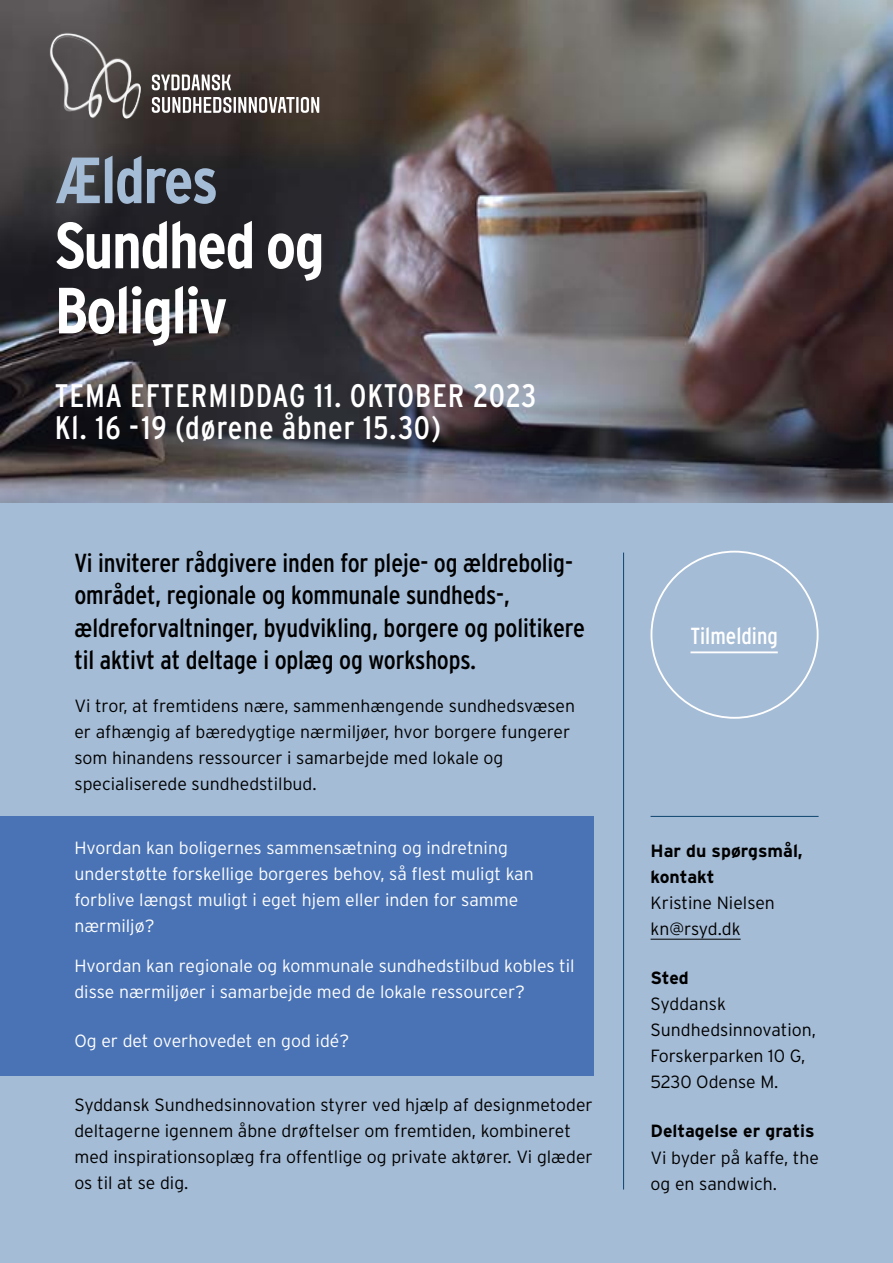
<style>
.page{position:relative;width:893px;height:1263px;background:#a5bcd6}
.page>*{position:absolute;margin:0;border:0;box-sizing:border-box;transform-origin:0 0}
.t1{font:700 65.1px/65.1px "Interstate Condensed";letter-spacing:-.025em;color:#fff}
.t2{font:700 65.1px "Interstate Condensed";letter-spacing:-.025em;color:#a5bcd6}
.t3{font:32.55px/32.5px "Interstate Condensed";letter-spacing:.03em;color:#fff}
.t4{font:26.1px/32.5px "Interstate Condensed";letter-spacing:-.005em;color:#000}
.t5{font:23.25px "Interstate Condensed";color:#fff}
.t6{font:300 17.7px/26.1px "Interstate";color:#000}
.t7{font:300 17.7px/26.1px "Interstate";color:#fff}
.t8{font:700 17.7px/26.1px "Interstate";color:#000}
</style>
<div class="page">
<div style="left:0;top:816px;width:593px;height:259px;background:#4a73b5"></div>
<img style="left:0;top:0;width:893px;height:502px">
<svg style="left:152px;top:75px;width:79px;height:15px"></svg>
<svg style="left:152px;top:97px;width:143px;height:16px;background:#9a9594"></svg>
<hr style="left:296px;top:97px;width:3px;height:16px;background:#fff">
<svg style="left:301px;top:97px;width:18px;height:16px"></svg>
<svg style="left:48px;top:31px;width:96px;height:89px;background:#635f5e"></svg>
<hr style="left:650px;top:939px;width:91px;height:1px;background:#000">
<hr style="left:623px;top:552px;width:1px;height:637px;background:#0c446f">
<hr style="left:650px;top:816px;width:169px;height:1px;background:#0c446f">
<hr style="left:690px;top:651px;width:88px;height:2px;background:#fff">
<h1 class="t2" style="left:55px;top:144px;width:165px">Ældres</h1>
<h1 class="t1" style="left:55px;top:212px;width:271px">Sundhed og<br>Boligliv</h1>
<h2 class="t3" style="left:55px;top:379px;width:483px">TEMA EFTERMIDDAG 11. OKTOBER 2023<br>Kl. 16 -19 (dørene åbner 15.30)</h2>
<h3 class="t4" style="left:74px;top:546px;width:512px">Vi inviterer rådgivere inden for pleje- og ældrebolig&shy;området, regionale og kommunale sundheds-, ældreforvaltninger, byudvikling, borgere og politikere til aktivt at deltage i oplæg og workshops.</h3>
<p class="t6" style="left:74px;top:693px;width:502px">Vi tror, at fremtidens nære, sammenhængende sundhedsvæsen er afhængig af bæredygtige nærmiljøer, hvor borgere fungerer som hinandens ressourcer i samarbejde med lokale og specialiserede sundhedstilbud.</p>
<p class="t7" style="left:74px;top:834px;width:461px">Hvordan kan boligernes sammensætning og indretning understøtte forskellige borgeres behov, så flest muligt kan forblive længst muligt i eget hjem eller inden for samme nærmiljø?</p>
<p class="t7" style="left:74px;top:953px;width:502px">Hvordan kan regionale og kommunale sundhedstilbud kobles til disse nærmiljøer i samarbejde med de lokale ressourcer?</p>
<p class="t7" style="left:74px;top:1028px;width:276px">Og er det overhovedet en god idé?</p>
<p class="t6" style="left:74px;top:1091px;width:520px">Syddansk Sundhedsinnovation styrer ved hjælp af designmetoder deltagerne igennem åbne drøftelser om fremtiden, kombineret med inspirationsoplæg fra offentlige og private aktører. Vi glæder os til at se dig.</p>
<h3 class="t5" style="left:690px;top:623px;width:89px">Tilmelding</h3>
<p class="t8" style="left:650px;top:837px;width:154px">Har du spørgsmål, kontakt</p>
<p class="t6" style="left:650px;top:889px;width:126px">Kristine Nielsen kn@rsyd.dk</p>
<p class="t8" style="left:650px;top:964px;width:40px">Sted</p>
<p class="t6" style="left:650px;top:990px;width:167px">Syddansk<br>Sundhedsinnovation,<br>Forskerparken 10 G,<br>5230 Odense M.</p>
<p class="t8" style="left:650px;top:1118px;width:166px">Deltagelse er gratis</p>
<p class="t6" style="left:650px;top:1144px;width:170px">Vi byder på kaffe, the og en sandwich.</p>
</div>
